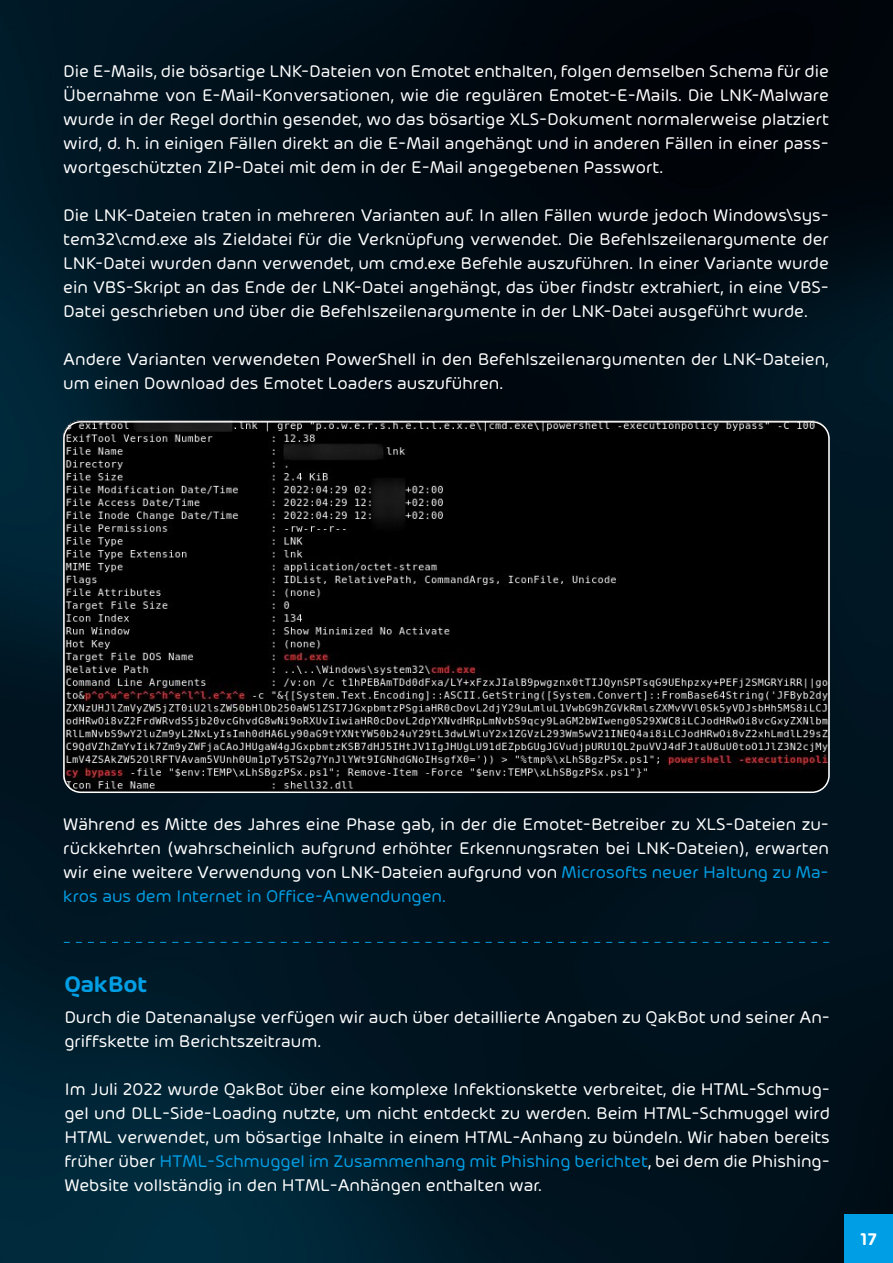
<style>
.page{position:relative;width:893px;height:1263px;background:#fff}
.page>*{position:absolute;margin:0;border:0;box-sizing:border-box;transform-origin:0 0}
.t1{font:600 24px "Hornet";color:#009ee4}
.t2{font:18px/24px "Hornet";color:#fff;text-align:justify}
.t3{font:600 18px "Hornet";color:#fff}
.s1{color:#009ee4}
</style>
<div class="page">
<img style="left:0;top:0;width:893px;height:1263px">
<div style="left:844px;top:1214px;width:49px;height:49px;background:#009ee4"></div>
<img style="left:63px;top:420px;width:766px;height:372px">
<div style="left:63px;top:421px;width:767px;height:372px;border:2px solid #fff;border-radius:17px"></div>
<svg style="left:64px;top:942px;width:765px;height:1px"></svg>
<p class="t2" style="left:63px;top:59px;width:767px">Die E-Mails, die bösartige LNK-Dateien von Emotet enthalten, folgen demselben Schema für die Übernahme von E-Mail-Konversationen, wie die regulären Emotet-E-Mails. Die LNK-Malware wurde in der Regel dorthin gesendet, wo das bösartige XLS-Dokument normalerweise platziert wird, d. h. in einigen Fällen direkt an die E-Mail angehängt und in anderen Fällen in einer pass&shy;wortgeschützten ZIP-Datei mit dem in der E-Mail angegebenen Passwort.</p>
<p class="t2" style="left:63px;top:203px;width:767px">Die LNK-Dateien traten in mehreren Varianten auf. In allen Fällen wurde jedoch Windows\sys&shy;tem32\cmd.exe als Zieldatei für die Verknüpfung verwendet. Die Befehlszeilenargumente der LNK-Datei wurden dann verwendet, um cmd.exe Befehle auszuführen. In einer Variante wurde ein VBS-Skript an das Ende der LNK-Datei angehängt, das über findstr extrahiert, in eine VBS-Datei geschrieben und über die Befehlszeilenargumente in der LNK-Datei ausgeführt wurde.</p>
<p class="t2" style="left:63px;top:347px;width:767px">Andere Varianten verwendeten PowerShell in den Befehlszeilenargumenten der LNK-Dateien, um einen Download des Emotet Loaders auszuführen.</p>
<p class="t2" style="left:63px;top:813px;width:767px">Während es Mitte des Jahres eine Phase gab, in der die Emotet-Betreiber zu XLS-Dateien zu&shy;rückkehrten (wahrscheinlich aufgrund erhöhter Erkennungsraten bei LNK-Dateien), erwarten wir eine weitere Verwendung von LNK-Dateien aufgrund von <span class="s1">Microsofts neuer Haltung zu Ma&shy;kros aus dem Internet in Office-Anwendungen.</span></p>
<h1 class="t1" style="left:64px;top:971px;width:84px">QakBot</h1>
<p class="t2" style="left:64px;top:1005px;width:767px">Durch die Datenanalyse verfügen wir auch über detaillierte Angaben zu QakBot und seiner An&shy;griffskette im Berichtszeitraum.</p>
<p class="t2" style="left:64px;top:1077px;width:767px">Im Juli 2022 wurde QakBot über eine komplexe Infektionskette verbreitet, die HTML-Schmug&shy;gel und DLL-Side-Loading nutzte, um nicht entdeckt zu werden. Beim HTML-Schmuggel wird HTML verwendet, um bösartige Inhalte in einem HTML-Anhang zu bündeln. Wir haben bereits früher über <span class="s1">HTML-Schmuggel im Zusammenhang mit Phishing berichtet</span>, bei dem die Phishing-Website vollständig in den HTML-Anhängen enthalten war.</p>
<p class="t3" style="left:860px;top:1229px;width:18px">17</p>
</div>
